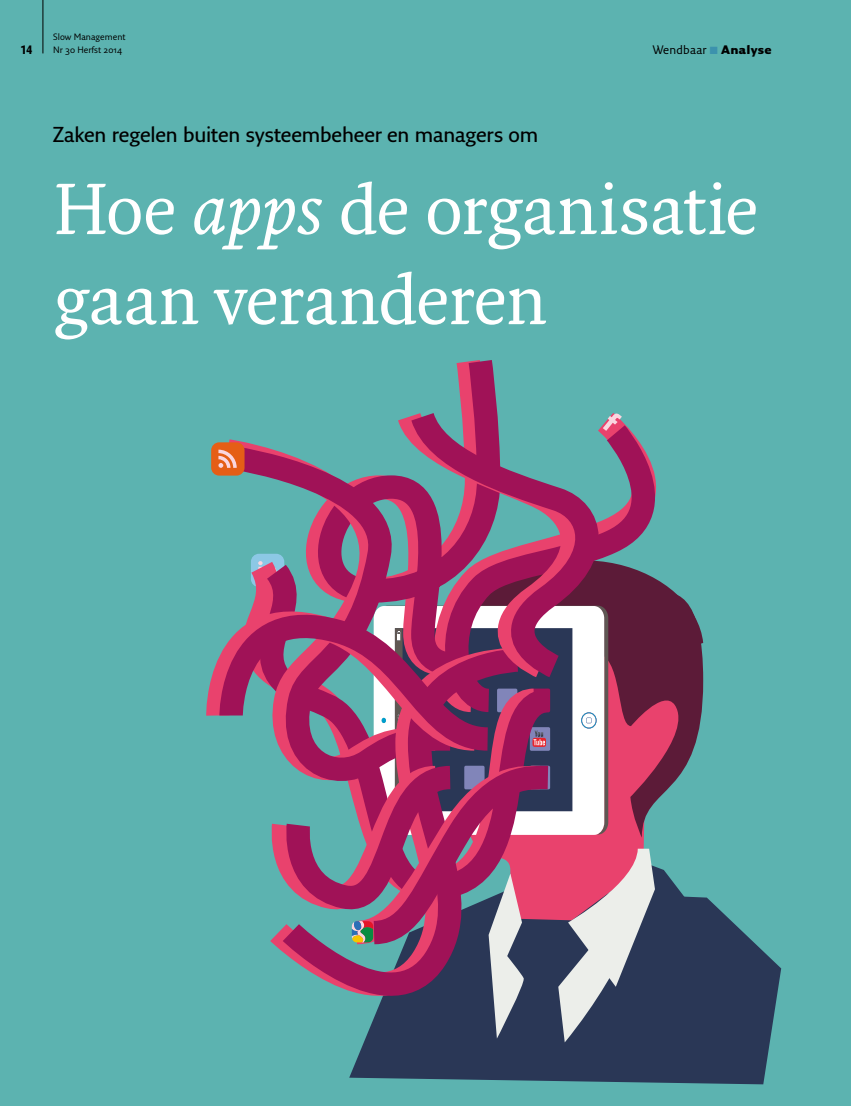
<style>
.page{position:relative;width:851px;height:1106px;background:#fff}
.page>*{position:absolute;margin:0;border:0;box-sizing:border-box;transform-origin:0 0}
.t1{font:69.9px/90px "Fresco Std";letter-spacing:-.025em;color:#fff}
.t2{font:600 21px "Fresco Sans Std";letter-spacing:-.01em;color:#000}
.t3{font:12px "Fresco Sans Std";letter-spacing:.015em;color:#000}
.t4{font:700 12px "Fresco Sans Con";color:#000}
.t5{font:9px/13.5px "Fresco Sans Std";color:#000}
.s1{color:#3c92ad}
.s2{font-weight:900}
.s3{font-style:italic}
</style>
<div class="page">
<div style="left:0;top:0;width:850px;height:1106px;background:#5cb3b0"></div>
<svg style="left:349px;top:897px;width:432px;height:187px;fill:#2a3756"></svg>
<svg style="left:572px;top:835px;width:72px;height:13px"></svg>
<svg style="left:581px;top:605px;width:122px;height:232px"></svg>
<svg style="left:558px;top:848px;width:145px;height:194px;background:#797488"></svg>
<svg style="left:680px;top:596px;width:9px;height:127px"></svg>
<svg style="left:572px;top:439px;width:108px;height:284px"></svg>
<svg style="left:541px;top:689px;width:31px;height:222px;background:#453a5f"></svg>
<svg style="left:456px;top:360px;width:39px;height:27px"></svg>
<svg style="left:216px;top:439px;width:164px;height:130px"></svg>
<svg style="left:271px;top:689px;width:270px;height:371px"></svg>
<svg style="left:380px;top:475px;width:13px;height:94px"></svg>
<svg style="left:393px;top:387px;width:244px;height:302px"></svg>
<svg style="left:206px;top:572px;width:305px;height:182px"></svg>
<svg style="left:350px;top:754px;width:221px;height:202px;background:#995579"></svg>
<div style="left:211px;top:442px;width:33px;height:33px;background:#e55e16;border-radius:8px"></div>
<svg style="left:218px;top:449px;width:19px;height:19px"></svg>
<svg style="left:260px;top:628px;width:213px;height:314px"></svg>
<svg style="left:532px;top:730px;width:14px;height:17px"></svg>
<svg style="left:602px;top:413px;width:19px;height:18px"></svg>
<hr style="left:43px;top:0;width:1px;height:53px;background:#000">
<p class="t4" style="left:21px;top:42px;width:13px">14</p>
<p class="t5" style="left:53px;top:30px;width:74px">Slow Management<br>Nr 30 Herfst 2014</p>
<p class="t3" style="left:652px;top:42px;width:120px">Wendbaar <span class="s1">■</span> <span class="s2">Analyse</span></p>
<p class="t2" style="left:53px;top:121px;width:486px">Zaken regelen buiten systeembeheer en managers om</p>
<h1 class="t1" style="left:53px;top:162px;width:707px">Hoe <span class="s3">apps</span> de organisatie gaan veranderen</h1>
</div>
